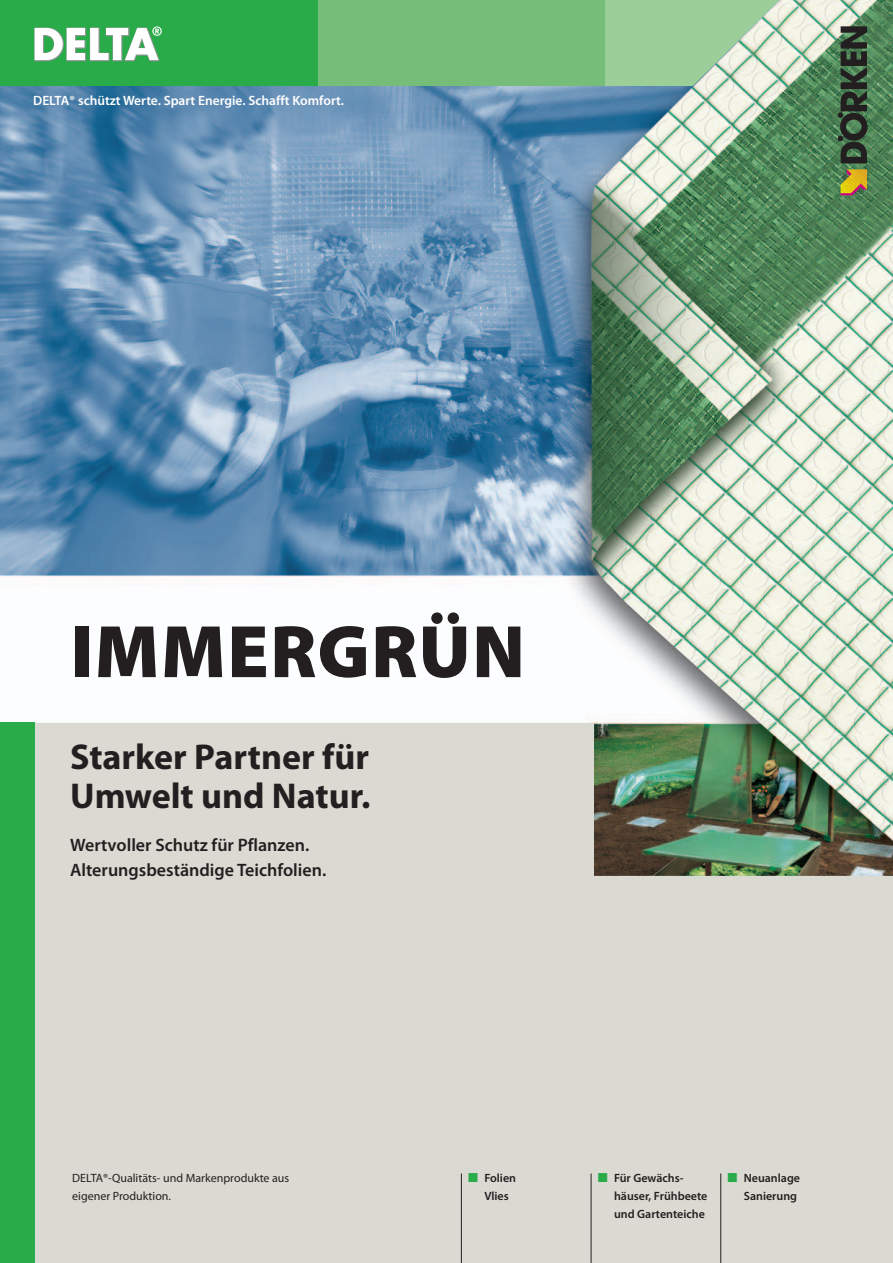
<style>
.page{position:relative;width:893px;height:1263px;background:#fff}
.page>*{position:absolute;margin:0;border:0;box-sizing:border-box;transform-origin:0 0}
.Bau_ProdNameKurz_50{font:900 75px "Myriad Pro Doerken";letter-spacing:.02em;color:#231f20}
.Subhead_24_26_B_Abn{font:700 36px/39px "Myriad Pro Doerken";color:#231f20}
.Untersubhead_12_17_S{font:600 18px "Myriad Pro Doerken";color:#231f20}
.Slogan_9_10_8_Sb_wei{font:600 13.5px "Myriad Pro Doerken";color:#fff}
.t1{font:600 12px/18px "Myriad Pro Doerken";color:#231f20}
.Fliess_8_12_GR{font:12px/18px "Myriad Pro Doerken";color:#231f20}
.s1{color:#29ab4a}
</style>
<div class="page">
<div style="left:0;top:723px;width:893px;height:540px;background:#dad9d2"></div>
<img style="left:0;top:85px;width:893px;height:791px">
<hr style="left:461px;top:1173px;width:1px;height:90px;background:#231f20">
<hr style="left:591px;top:1173px;width:1px;height:90px;background:#231f20">
<hr style="left:720px;top:1173px;width:1px;height:90px;background:#231f20">
<div style="left:0;top:0;width:319px;height:85px;background:#29ab4a"></div>
<div style="left:319px;top:0;width:287px;height:85px;background:#75bd78"></div>
<img style="left:589px;top:0;width:304px;height:841px">
<div style="left:0;top:723px;width:34px;height:540px;background:#29ab4a"></div>
<svg style="left:838px;top:26px;width:29px;height:137px"></svg>
<svg style="left:841px;top:169px;width:26px;height:26px"></svg>
<svg style="left:34px;top:26px;width:128px;height:35px"></svg>
<p class="Slogan_9_10_8_Sb_wei" style="left:33px;top:92px;width:312px">DELTA® schützt Werte. Spart Energie. Schafft Komfort.</p>
<p class="Bau_ProdNameKurz_50" style="left:70px;top:602px;width:456px">IMMERGRÜN</p>
<p class="Subhead_24_26_B_Abn" style="left:70px;top:736px;width:302px">Starker Partner für<br>Umwelt und Natur.</p>
<p class="Untersubhead_12_17_S" style="left:70px;top:833px;width:241px">Wertvoller Schutz für Pflanzen.</p>
<p class="Untersubhead_12_17_S" style="left:70px;top:859px;width:258px">Alterungsbeständige Teichfolien.</p>
<p class="Fliess_8_12_GR" style="left:72px;top:1169px;width:218px">DELTA®-Qualitäts- und Markenprodukte aus eigener Produktion.</p>
<p class="t1" style="left:484px;top:1168px;width:33px;text-indent:-16px"><span class="s1">■</span> Folien<br>Vlies</p>
<p class="t1" style="left:614px;top:1168px;width:95px;text-indent:-16px"><span class="s1">■</span> Für Gewächs&shy;häuser, Frühbeete und Gartenteiche</p>
<p class="t1" style="left:728px;top:1168px;width:74px;text-align:right"><span class="s1">■</span> Neuanlage<br>Sanierung</p>
</div>
